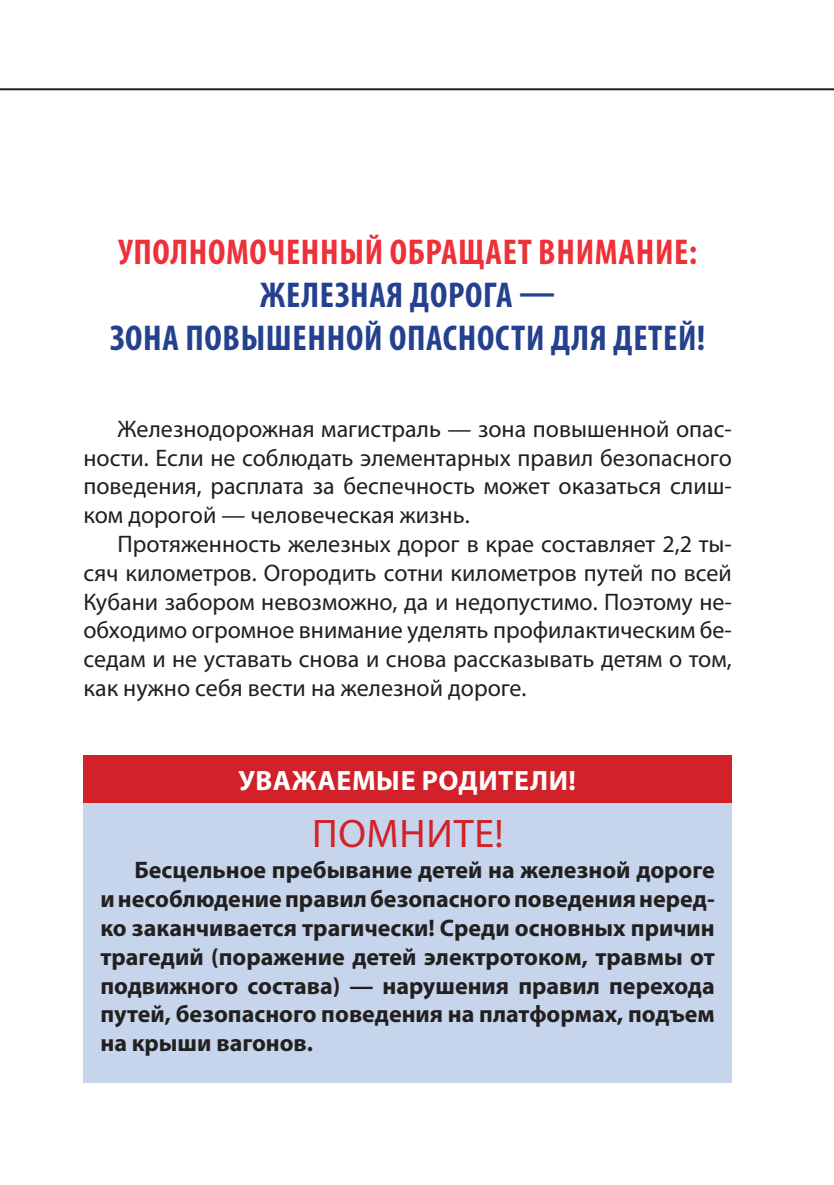
<style>
.page{position:relative;width:834px;height:1185px;background:#fff}
.page>*{position:absolute;margin:0;border:0;box-sizing:border-box;transform-origin:0 0}
.t1{font:40px "Myriad Pro";letter-spacing:.02em;color:#d12229}
.t2{font:700 condensed 36px/43.2px "Myriad Pro";letter-spacing:.02em;color:#24408e;text-align:center}
.t3{font:700 condensed 36px "Myriad Pro";letter-spacing:.02em;color:#ee3038}
.t4{font:700 28px "Myriad Pro";letter-spacing:.02em;color:#fff}
.t5{font:24px/28.8px "Myriad Pro";color:#221f1f;text-align:justify}
.t6{font:700 24px/28.8px "Myriad Pro";color:#221f1f;text-align:justify}
</style>
<div class="page">
<hr style="left:0;top:88px;width:833px;height:2px;background:#221f1f">
<div style="left:83px;top:755px;width:648px;height:48px;background:#d12229"></div>
<div style="left:83px;top:803px;width:648px;height:280px;background:#c6d4ec"></div>
<h2 class="t3" style="left:118px;top:235px;width:580px">УПОЛНОМОЧЕННЫЙ ОБРАЩАЕТ ВНИМАНИЕ:</h2>
<h2 class="t2" style="left:110px;top:274px;width:596px">ЖЕЛЕЗНАЯ ДОРОГА —<br>ЗОНА ПОВЫШЕННОЙ ОПАСНОСТИ ДЛЯ ДЕТЕЙ!</h2>
<p class="t5" style="left:83px;top:415px;width:650px;text-indent:34px">Железнодорожная магистраль — зона повышенной опас&shy;ности. Если не соблюдать элементарных правил безопасного поведения, расплата за беспечность может оказаться слиш&shy;ком дорогой — человеческая жизнь.</p>
<p class="t5" style="left:83px;top:530px;width:650px;text-indent:34px">Протяженность железных дорог в крае составляет 2,2 ты&shy;сяч километров. Огородить сотни километров путей по всей Кубани забором невозможно, да и недопустимо. Поэтому не&shy;обходимо огромное внимание уделять профилактическим бе&shy;седам и не уставать снова и снова рассказывать детям о том, как нужно себя вести на железной дороге.</p>
<p class="t4" style="left:238px;top:767px;width:339px">УВАЖАЕМЫЕ РОДИТЕЛИ!</p>
<h1 class="t1" style="left:312px;top:814px;width:193px">ПОМНИТЕ!</h1>
<p class="t6" style="left:100px;top:857px;width:616px;text-indent:34px">Бесцельное пребывание детей на железной дороге и несоблюдение правил безопасного поведения неред&shy;ко заканчивается трагически! Среди основных причин трагедий (поражение детей электротоком, травмы от подвижного состава) — нарушения правил перехода путей, безопасного поведения на платформах, подъем на крыши вагонов.</p>
</div>
